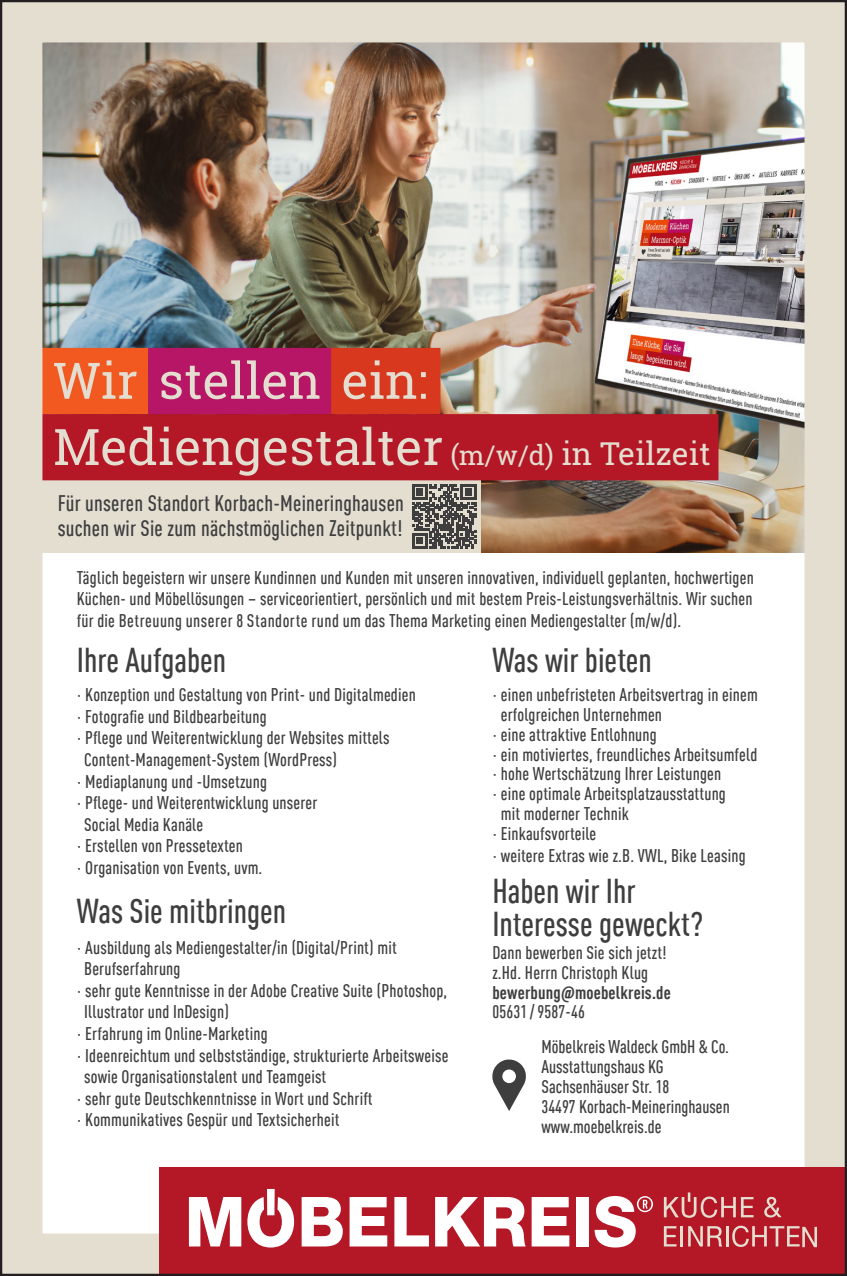
<style>
.page{position:relative;width:847px;height:1276px;background:#fff}
.page>*{position:absolute;margin:0;border:0;box-sizing:border-box;transform-origin:0 0}
.t1{font:50.4px/66.1px "Roboto Slab";color:#e4ded1}
.t2{font:500 condensed 33.75px/33.8px "DINOT";color:#3e3e3f}
.t3{font:500 condensed 22.05px/24.8px "DINOT";letter-spacing:.01em;color:#3e3e3f}
.t4{font:500 condensed 18px/19.8px "DINOT";letter-spacing:.01em;color:#3e3e3f}
.t5{font:700 condensed 18px "DINOT";letter-spacing:.01em;color:#3e3e3f}
.s1{font-size:27px}
.s2{font-size:31.5px}
</style>
<div class="page">
<img style="left:43px;top:43px;width:761px;height:510px">
<svg style="left:492px;top:1059px;width:34px;height:52px"></svg>
<div style="left:32px;top:480px;width:448px;height:73px;background:#e4ded1"></div>
<svg style="left:412px;top:484px;width:64px;height:64px"></svg>
<div style="left:41px;top:348px;width:107px;height:66px;background:#f15921"></div>
<div style="left:148px;top:348px;width:183px;height:66px;background:#b61665"></div>
<div style="left:331px;top:348px;width:109px;height:66px;background:#d8381e"></div>
<div style="left:41px;top:414px;width:677px;height:66px;background:#b41725"></div>
<div style="left:0;top:0;width:847px;height:1276px;border:42px solid #e4ded1"></div>
<div style="left:649px;top:1167px;width:198px;height:108px;background:#b41725"></div>
<div style="left:159px;top:1167px;width:505px;height:108px;background:#b41725"></div>
<svg style="left:664px;top:1192px;width:89px;height:25px"></svg>
<svg style="left:764px;top:1196px;width:17px;height:21px"></svg>
<svg style="left:664px;top:1226px;width:12px;height:20px"></svg>
<hr style="left:680px;top:1226px;width:3px;height:20px;background:#e4ded1">
<hr style="left:725px;top:1226px;width:3px;height:20px;background:#e4ded1">
<svg style="left:732px;top:1225px;width:85px;height:22px"></svg>
<svg style="left:688px;top:1226px;width:34px;height:20px"></svg>
<svg style="left:189px;top:1197px;width:52px;height:49px"></svg>
<svg style="left:302px;top:1197px;width:41px;height:49px"></svg>
<svg style="left:349px;top:1197px;width:38px;height:49px"></svg>
<svg style="left:394px;top:1197px;width:35px;height:49px"></svg>
<svg style="left:435px;top:1197px;width:134px;height:49px"></svg>
<div style="left:576px;top:1197px;width:12px;height:49px;background:#fff"></div>
<svg style="left:247px;top:1197px;width:47px;height:50px"></svg>
<div style="left:267px;top:1189px;width:8px;height:26px;background:#fff"></div>
<svg style="left:594px;top:1196px;width:59px;height:51px"></svg>
<h1 class="t1" style="left:53px;top:347px;width:659px">Wir stellen ein:<br>Mediengestalter <span class="s1">(m/w/d)</span> <span class="s2">in Teilzeit</span></h1>
<p class="t3" style="left:58px;top:489px;width:348px">Für unseren Standort Korbach-Meineringhausen suchen wir Sie zum nächstmöglichen Zeitpunkt!</p>
<p class="t4" style="left:77px;top:565px;width:678px;line-height:21.6px;text-align:justify">Täglich begeistern wir unsere Kundinnen und Kunden mit unseren innovativen, individuell geplanten, hochwertigen Küchen- und Möbellösungen – serviceorientiert, persönlich und mit bestem Preis-Leistungsverhältnis. Wir suchen für die Betreuung unserer 8 Standorte rund um das Thema Marketing einen Mediengestalter (m/w/d).</p>
<h2 class="t2" style="left:492px;top:641px;width:161px">Was wir bieten</h2>
<p class="t4" style="left:492px;top:683px;width:267px">· einen unbefristeten Arbeitsvertrag in einem</p>
<p class="t4" style="left:501px;top:703px;width:163px">erfolgreichen Unternehmen</p>
<p class="t4" style="left:492px;top:723px;width:166px">· eine attraktive Entlohnung</p>
<p class="t4" style="left:492px;top:743px;width:266px">· ein motiviertes, freundliches Arbeitsumfeld</p>
<p class="t4" style="left:492px;top:763px;width:230px">· hohe Wertschätzung Ihrer Leistungen</p>
<p class="t4" style="left:492px;top:783px;width:235px">· eine optimale Arbeitsplatzausstattung</p>
<p class="t4" style="left:501px;top:802px;width:129px">mit moderner Technik</p>
<p class="t4" style="left:492px;top:822px;width:106px">· Einkaufsvorteile</p>
<p class="t4" style="left:492px;top:844px;width:255px">· weitere Extras wie z.B. VWL, Bike Leasing</p>
<h2 class="t2" style="left:77px;top:892px;width:211px">Was Sie mitbringen</h2>
<p class="t4" style="left:77px;top:936px;width:321px">· Ausbildung als Mediengestalter/in (Digital/Print) mit</p>
<p class="t4" style="left:84px;top:957px;width:98px">Berufserfahrung</p>
<p class="t4" style="left:77px;top:979px;width:372px">· sehr gute Kenntnisse in der Adobe Creative Suite (Photoshop,</p>
<p class="t4" style="left:84px;top:1000px;width:146px">Illustrator und InDesign)</p>
<p class="t4" style="left:77px;top:1022px;width:192px">· Erfahrung im Online-Marketing</p>
<p class="t4" style="left:77px;top:1044px;width:373px">· Ideenreichtum und selbstständige, strukturierte Arbeitsweise</p>
<p class="t4" style="left:84px;top:1065px;width:244px">sowie Organisationstalent und Teamgeist</p>
<p class="t4" style="left:77px;top:1087px;width:297px">· sehr gute Deutschkenntnisse in Wort und Schrift</p>
<p class="t4" style="left:77px;top:1108px;width:264px">· Kommunikatives Gespür und Textsicherheit</p>
<h2 class="t2" style="left:77px;top:641px;width:151px">Ihre Aufgaben</h2>
<p class="t4" style="left:77px;top:683px;width:340px">· Konzeption und Gestaltung von Print- und Digitalmedien</p>
<p class="t4" style="left:77px;top:705px;width:192px">· Fotografie und Bildbearbeitung</p>
<p class="t4" style="left:77px;top:727px;width:314px">· Pflege und Weiterentwicklung der Websites mittels</p>
<p class="t4" style="left:84px;top:748px;width:254px">Content-Management-System (WordPress)</p>
<p class="t4" style="left:77px;top:770px;width:192px">· Mediaplanung und -Umsetzung</p>
<p class="t4" style="left:77px;top:791px;width:242px">· Pflege- und Weiterentwicklung unserer</p>
<p class="t4" style="left:84px;top:813px;width:121px">Social Media Kanäle</p>
<p class="t4" style="left:77px;top:835px;width:168px">· Erstellen von Pressetexten</p>
<p class="t4" style="left:77px;top:856px;width:187px">· Organisation von Events, uvm.</p>
<h2 class="t2" style="left:492px;top:871px;width:212px">Haben wir Ihr<br>Interesse geweckt?</h2>
<p class="t4" style="left:492px;top:941px;width:176px">Dann bewerben Sie sich jetzt! z.Hd. Herrn Christoph Klug</p>
<p class="t5" style="left:492px;top:979px;width:180px">bewerbung@moebelkreis.de</p>
<p class="t4" style="left:541px;top:993px;width:189px;line-height:34.9px;text-indent:-49px">05631/9587-46<br>Möbelkreis Waldeck GmbH &amp; Co.</p>
<p class="t4" style="left:541px;top:1055px;width:190px">Ausstattungshaus KG<br>Sachsenhäuser Str. 18<br>34497 Korbach-Meineringhausen www.moebelkreis.de</p>
</div>
